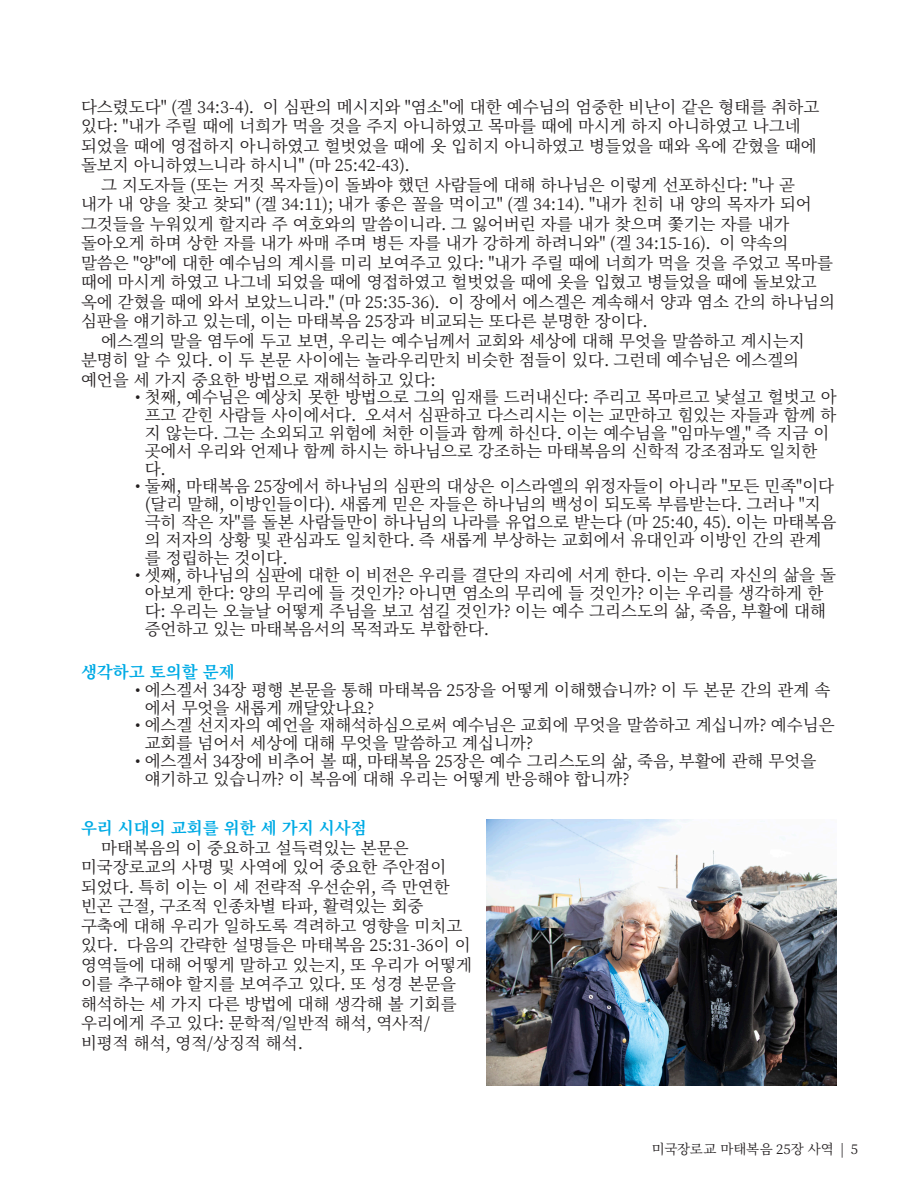
<style>
.page{position:relative;width:918px;height:1188px;background:#fff}
.page>*{position:absolute;margin:0;border:0;box-sizing:border-box;transform-origin:0 0}
.Body{font:16.5px/19.5px "Source Han Serif K";color:#231f20}
.List_Paragraph{font:16.5px/17.9px "Source Han Serif K";color:#231f20}
.Body_Head{font:700 16.5px "Source Han Serif K";color:#00abe5}
.t1{font:13.5px "Source Han Serif K";letter-spacing:-.005em;color:#231f20}
.s1{font-style:inherit}
</style>
<div class="page">
<img style="left:486px;top:820px;width:351px;height:266px">
<p class="Body" style="left:81px;top:97px;width:740px">다스렸도다" (겔 34:3-4). 이 심판의 메시지와 "염소"에 대한 예수님의 엄중한 비난이 같은 형태를 취하고 있다: "내가 주릴 때에 너희가 먹을 것을 주지 아니하였고 목마를 때에 마시게 하지 아니하였고 나그네 되었을 때에 영접하지 아니하였고 헐벗었을 때에 옷 입히지 아니하였고 병들었을 때와 옥에 갇혔을 때에 돌보지 아니하였느니라 하시니" (마 25:42-43).</p>
<p class="Body" style="left:81px;top:175px;width:755px;text-indent:20px">그 지도자들 (또는 거짓 목자들)이 돌봐야 했던 사람들에 대해 하나님은 이렇게 선포하신다: "나 곧<br>내가 내 양을 찾고 찾되" (겔 34:11); 내가 좋은 꼴을 먹이고" (겔 34:14). "내가 친히 내 양의 목자가 되어 그것들을 누워있게 할지라 주 여호와의 말씀이니라<span class="s1">.</span> 그 잃어버린 자를 내가 찾으며 쫓기는 자를 내가 돌아오게 하며 상한 자를 내가 싸매 주며 병든 자를 내가 강하게 하려니와" (겔 34:15-16). 이 약속의 말씀은 "양"에 대한 예수님의 계시를 미리 보여주고 있다: "내가 주릴 때에 너희가 먹을 것을 주었고 목마를 때에 마시게 하였고 나그네 되었을 때에 영접하였고 헐벗었을 때에 옷을 입혔고 병들었을 때에 돌보았고 옥에 갇혔을 때에 와서 보았느니라." (마 25:35-36). 이 장에서 에스겔은 계속해서 양과 염소 간의 하나님의 심판을 얘기하고 있는데, 이는 마태복음 25장과 비교되는 또다른 분명한 장이다.</p>
<p class="Body" style="left:81px;top:331px;width:725px;text-indent:20px">에스겔의 말을 염두에 두고 보면, 우리는 예수님께서 교회와 세상에 대해 무엇을 말씀하고 계시는지 분명히 알 수 있다. 이 두 본문 사이에는 놀라우리만치 비슷한 점들이 있다. 그런데 예수님은 에스겔의 예언을 세 가지 중요한 방법으로 재해석하고 있다:</p>
<p class="List_Paragraph" style="left:145px;top:389px;width:694px;text-indent:-10px">• 첫째, 예수님은 예상치 못한 방법으로 그의 임재를 드러내신다: 주리고 목마르고 낯설고 헐벗고 아 프고 갇힌 사람들 사이에서다. 오셔서 심판하고 다스리시는 이는 교만하고 힘있는 자들과 함께 하 지 않는다. 그는 소외되고 위험에 처한 이들과 함께 하신다. 이는 예수님을 "임마누엘," 즉 지금 이 곳에서 우리와 언제나 함께 하시는 하나님으로 강조하는 마태복음의 신학적 강조점과도 일치한 다.</p>
<p class="List_Paragraph" style="left:145px;top:478px;width:693px;text-indent:-10px">• 둘째, 마태복음 25장에서 하나님의 심판의 대상은 이스라엘의 위정자들이 아니라 "모든 민족"이다 (달리 말해, 이방인들이다). 새롭게 믿은 자들은 하나님의 백성이 되도록 부름받는다. 그러나 "지 극히 작은 자"를 돌본 사람들만이 하나님의 나라를 유업으로 받는다 (마 25:40, 45). 이는 마태복음 의 저자의 상황 및 관심과도 일치한다. 즉 새롭게 부상하는 교회에서 유대인과 이방인 간의 관계 를 정립하는 것이다.</p>
<p class="List_Paragraph" style="left:145px;top:567px;width:693px;text-indent:-10px">• 셋째, 하나님의 심판에 대한 이 비전은 우리를 결단의 자리에 서게 한다. 이는 우리 자신의 삶을 돌 아보게 한다: 양의 무리에 들 것인가? 아니면 염소의 무리에 들 것인가? 이는 우리를 생각하게 한 다: 우리는 오늘날 어떻게 주님을 보고 섬길 것인가? 이는 예수 그리스도의 삶, 죽음, 부활에 대해 증언하고 있는 마태복음서의 목적과도 부합한다.</p>
<p class="Body_Head" style="left:81px;top:663px;width:155px">생각하고 토의할 문제</p>
<p class="List_Paragraph" style="left:145px;top:681px;width:687px;text-indent:-10px">• 에스겔서 34장 평행 본문을 통해 마태복음 25장을 어떻게 이해했습니까? 이 두 본문 간의 관계 속 에서 무엇을 새롭게 깨달았나요?</p>
<p class="List_Paragraph" style="left:145px;top:717px;width:691px;text-indent:-10px">• 에스겔 선지자의 예언을 재해석하심으로써 예수님은 교회에 무엇을 말씀하고 계십니까? 예수님은 교회를 넘어서 세상에 대해 무엇을 말씀하고 계십니까?</p>
<p class="List_Paragraph" style="left:145px;top:752px;width:673px;text-indent:-10px">• 에스겔서 34장에 비추어 볼 때, 마태복음 25장은 예수 그리스도의 삶, 죽음, 부활에 관해 무엇을 얘기하고 있습니까? 이 복음에 대해 우리는 어떻게 반응해야 합니까?</p>
<p class="Body_Head" style="left:81px;top:819px;width:287px">우리 시대의 교회를 위한 세 가지 시사점</p>
<p class="Body" style="left:81px;top:838px;width:392px;text-indent:20px">마태복음의 이 중요하고 설득력있는 본문은 미국장로교의 사명 및 사역에 있어 중요한 주안점이 되었다. 특히 이는 이 세 전략적 우선순위, 즉 만연한 빈곤 근절, 구조적 인종차별 타파, 활력있는 회중 구축에 대해 우리가 일하도록 격려하고 영향을 미치고 있다. 다음의 간략한 설명들은 마태복음 25:31-36이 이 영역들에 대해 어떻게 말하고 있는지, 또 우리가 어떻게 이를 추구해야 할지를 보여주고 있다. 또 성경 본문을 해석하는 세 가지 다른 방법에 대해 생각해 볼 기회를 우리에게 주고 있다: 문학적/일반적 해석, 역사적/ 비평적 해석, 영적/상징적 해석.</p>
<p class="t1" style="left:652px;top:1141px;width:208px">미국장로교 마태복음 25장 사역 | 5</p>
</div>
